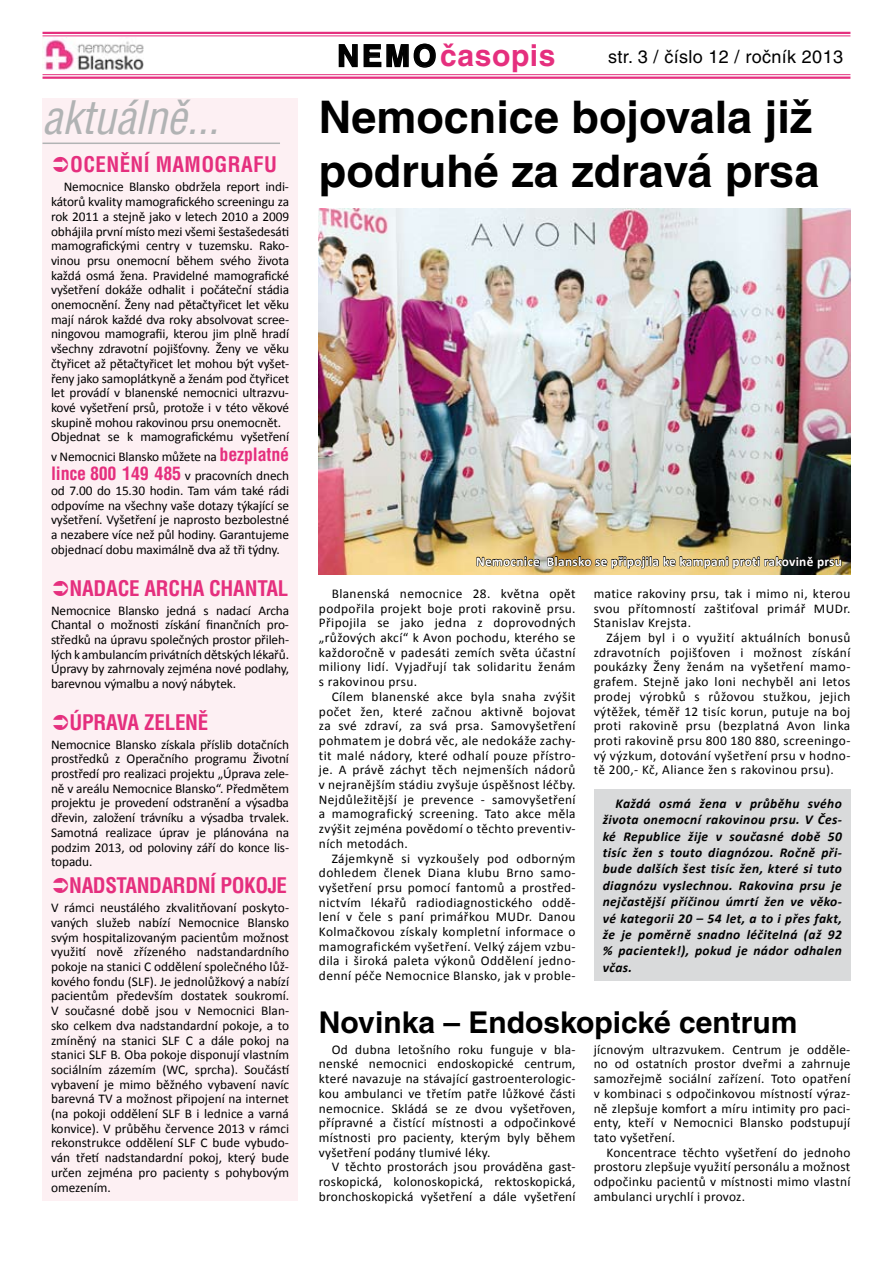
<style>
.page{position:relative;width:893px;height:1263px;background:#fff}
.page>*{position:absolute;margin:0;border:0;box-sizing:border-box;transform-origin:0 0}
.t1{font:700 45px/54px "Helvetica CE";color:#000}
.t2{font:italic condensed 45px "Helvetica CE";letter-spacing:-.01em;color:#b1b3b4}
.t3{font:700 30px "Helvetica CE";color:#000}
.t4{font:700 30px "Helvetica CE";letter-spacing:.02em;color:#e52f7e}
.t5{font:700 condensed 21px "Helvetica CE";letter-spacing:-.01em;color:#e52f7e}
.t6{font:700 condensed 21px "Helvetica CE";letter-spacing:.02em;color:#e52f7e}
.t7{font:18px "Helvetica CE";letter-spacing:.02em;color:#000}
.t8{font:italic 700 13.5px/16.4px "Calibri";letter-spacing:.03em;color:#000;text-align:justify}
.t9{font:13.35px/14.7px "Calibri";letter-spacing:-.01em;color:#000;text-align:justify}
.t10{font:700 13.35px "Calibri";letter-spacing:.02em;color:#fff}
.s1{font-family:"Helvetica CE";font-weight:700;font-stretch:condensed;font-size:18px;color:#e52f7e}
.s2{color:#000}
</style>
<div class="page">
<hr style="left:43px;top:32px;width:807px;height:2px;background:#e52f7e">
<hr style="left:43px;top:36px;width:807px;height:1px;background:#e52f7e">
<hr style="left:43px;top:74px;width:807px;height:1px;background:#e52f7e">
<hr style="left:43px;top:77px;width:807px;height:2px;background:#e52f7e">
<img style="left:43px;top:37px;width:101px;height:34px">
<svg style="left:338px;top:35px;width:99px;height:41px"></svg>
<div style="left:43px;top:98px;width:255px;height:1103px;background:#fdf0f3"></div>
<img style="left:319px;top:209px;width:531px;height:366px">
<div style="left:594px;top:789px;width:256px;height:191px;background:#d9dadb"></div>
<hr style="left:43px;top:143px;width:237px;height:1px;background:#b1b3b4">
<svg style="left:476px;top:555px;width:64px;height:12px"></svg>
<svg style="left:547px;top:554px;width:295px;height:15px;background:#827147"></svg>
<h1 class="t2" style="left:43px;top:89px;width:178px">aktuálně...</h1>
<h3 class="t6" style="left:70px;top:152px;width:208px">OCENĚNÍ MAMOGRAFU</h3>
<p class="t9" style="left:51px;top:180px;width:240px;text-align:left;text-indent:13px">Nemocnice Blansko obdržela report indi&shy;kátorů kvality mamografického screeningu za rok 2011 a stejně jako v letech 2010 a 2009 obhájila první místo mezi všemi šestašedesáti mamografickými centry v tuzemsku. Rako&shy;vinou prsu onemocní během svého života každá osmá žena. Pravidelné mamografické vyšetření dokáže odhalit i počáteční stádia onemocnění. Ženy nad pětačtyřicet let věku mají nárok každé dva roky absolvovat scree&shy;ningovou mamografii, kterou jim plně hradí všechny zdravotní pojišťovny. Ženy ve věku čtyřicet až pětačtyřicet let mohou být vyšet&shy;řeny jako samoplátkyně a ženám pod čtyřicet let provádí v blanenské nemocnici ultrazvu&shy;kové vyšetření prsů, protože i v této věkové skupině mohou rakovinou prsu onemocnět.<br>Objednat se k mamografickému vyšetření</p>
<p class="t9" style="left:51px;top:447px;width:240px;line-height:19.5px">v Nemocnici Blansko můžete na <span class="s1">bezplatné lince 800 149 485</span> v pracovních dnech</p>
<p class="t9" style="left:51px;top:483px;width:240px">od 7.00 do 15.30 hodin. Tam vám také rádi odpovíme na všechny vaše dotazy týkající se vyšetření. Vyšetření je naprosto bezbolestné a nezabere více než půl hodiny. Garantujeme objednací dobu maximálně dva až tři týdny.</p>
<h3 class="t5" style="left:70px;top:575px;width:220px">NADACE ARCHA CHANTAL</h3>
<p class="t9" style="left:51px;top:603px;width:240px">Nemocnice Blansko jedná s nadací Archa Chantal o možnosti získání finančních pro&shy;středků na úpravu společných prostor přileh&shy;lých k ambulancím privátních dětských lékařů.<br>Úpravy by zahrnovaly zejména nové podlahy, barevnou výmalbu a nový nábytek.</p>
<h3 class="t5" style="left:70px;top:709px;width:140px">ÚPRAVA ZELENĚ</h3>
<p class="t9" style="left:51px;top:737px;width:240px">Nemocnice Blansko získala příslib dotačních prostředků z Operačního programu Životní prostředí pro realizaci projektu „Úprava zele&shy;ně v areálu Nemocnice Blansko“. Předmětem projektu je provedení odstranění a výsadba dřevin, založení trávníku a výsadba trvalek.<br>Samotná realizace úprav je plánována na podzim 2013, od poloviny září do konce lis&shy;topadu.</p>
<h3 class="t5" style="left:69px;top:872px;width:219px">NADSTANDARDNÍ POKOJE</h3>
<p class="t9" style="left:51px;top:900px;width:240px">V rámci neustálého zkvalitňovaní poskyto&shy;vaných služeb nabízí Nemocnice Blansko svým hospitalizovaným pacientům možnost využití nově zřízeného nadstandardního pokoje na stanici C oddělení společného lůž&shy;kového fondu (SLF). Je jednolůžkový a nabízí pacientům především dostatek soukromí.<br>V současné době jsou v Nemocnici Blan&shy;sko celkem dva nadstandardní pokoje, a to zmíněný na stanici SLF C a dále pokoj na stanici SLF B. Oba pokoje disponují vlastním sociálním zázemím (WC, sprcha). Součástí vybavení je mimo běžného vybavení navíc barevná TV a možnost připojení na internet (na pokoji oddělení SLF B i lednice a varná konvice). V průběhu července 2013 v rámci rekonstrukce oddělení SLF C bude vybudo&shy;ván třetí nadstandardní pokoj, který bude určen zejména pro pacienty s pohybovým omezením.</p>
<h2 class="t4" style="left:337px;top:38px;width:220px"><span class="s2">NEMO</span>časopis</h2>
<h3 class="t7" style="left:608px;top:46px;width:236px">str. 3 / číslo 12 / ročník 2013</h3>
<h1 class="t1" style="left:319px;top:89px;width:502px">Nemocnice bojovala již podruhé za zdravá prsa</h1>
<p class="t10" style="left:476px;top:553px;width:368px">Nemocnice Blansko se připojila ke kampani proti rakovině prsu</p>
<p class="t9" style="left:319px;top:586px;width:258px;text-indent:13px">Blanenská nemocnice 28. května opět podpořila projekt boje proti rakovině prsu.<br>Připojila se jako jedna z doprovodných „růžových akcí“ k Avon pochodu, kterého se každoročně v padesáti zemích světa účastní miliony lidí. Vyjadřují tak solidaritu ženám s rakovinou prsu.</p>
<p class="t9" style="left:319px;top:689px;width:258px;text-indent:13px">Cílem blanenské akce byla snaha zvýšit počet žen, které začnou aktivně bojovat za své zdraví, za svá prsa. Samovyšetření pohmatem je dobrá věc, ale nedokáže zachy&shy;tit malé nádory, které odhalí pouze přístro&shy;je. A právě záchyt těch nejmenších nádorů v nejranějším stádiu zvyšuje úspěšnost léčby.<br>Nejdůležitější je prevence - samovyšetření a mamografický screening. Tato akce měla zvýšit zejména povědomí o těchto preventiv&shy;ních metodách.</p>
<p class="t9" style="left:319px;top:851px;width:258px;text-indent:13px">Zájemkyně si vyzkoušely pod odborným dohledem členek Diana klubu Brno samo&shy;vyšetření prsu pomocí fantomů a prostřed&shy;nictvím lékařů radiodiagnostického oddě&shy;lení v čele s paní primářkou MUDr. Danou Kolmačkovou získaly kompletní informace o mamografickém vyšetření. Velký zájem vzbu&shy;dila i široká paleta výkonů Oddělení jedno&shy;denní péče Nemocnice Blansko, jak v proble-</p>
<p class="t9" style="left:594px;top:586px;width:258px">matice rakoviny prsu, tak i mimo ni, kterou svou přítomností zaštiťoval primář MUDr.<br>Stanislav Krejsta.</p>
<p class="t9" style="left:594px;top:630px;width:258px;text-indent:13px">Zájem byl i o využití aktuálních bonusů zdravotních pojišťoven i možnost získání poukázky Ženy ženám na vyšetření mamo&shy;grafem. Stejně jako loni nechyběl ani letos prodej výrobků s růžovou stužkou, jejich výtěžek, téměř 12 tisíc korun, putuje na boj proti rakovině prsu (bezplatná Avon linka proti rakovině prsu 800 180 880, screeningo&shy;vý výzkum, dotování vyšetření prsu v hodno&shy;tě 200,- Kč, Aliance žen s rakovinou prsu).</p>
<p class="t8" style="left:603px;top:795px;width:241px;text-indent:13px">Každá osmá žena v průběhu svého života onemocní rakovinou prsu. V Čes&shy;ké Republice žije v současné době 50 tisíc žen s touto diagnózou. Ročně při&shy;bude dalších šest tisíc žen, které si tuto diagnózu vyslechnou. Rakovina prsu je nejčastější příčinou úmrtí žen ve věko&shy;vé kategorii 20 – 54 let, a to i přes fakt, že je poměrně snadno léčitelná (až 92 % pacientek!), pokud je nádor odhalen včas.</p>
<h2 class="t3" style="left:319px;top:1004px;width:480px">Novinka – Endoskopické centrum</h2>
<p class="t9" style="left:319px;top:1042px;width:258px;text-indent:13px">Od dubna letošního roku funguje v bla&shy;nenské nemocnici endoskopické centrum, které navazuje na stávající gastroenterologic&shy;kou ambulanci ve třetím patře lůžkové části nemocnice. Skládá se ze dvou vyšetřoven, přípravné a čistící místnosti a odpočinkové místnosti pro pacienty, kterým byly během vyšetření podány tlumivé léky.</p>
<p class="t9" style="left:319px;top:1159px;width:258px;text-indent:13px">V těchto prostorách jsou prováděna gast&shy;roskopická, kolonoskopická, rektoskopická, bronchoskopická vyšetření a dále vyšetření</p>
<p class="t9" style="left:594px;top:1042px;width:258px">jícnovým ultrazvukem. Centrum je odděle&shy;no od ostatních prostor dveřmi a zahrnuje samozřejmě sociální zařízení. Toto opatření v kombinaci s odpočinkovou místností výraz&shy;ně zlepšuje komfort a míru intimity pro paci&shy;enty, kteří v Nemocnici Blansko podstupují tato vyšetření.</p>
<p class="t9" style="left:594px;top:1145px;width:258px;text-indent:13px">Koncentrace těchto vyšetření do jednoho prostoru zlepšuje využití personálu a možnost odpočinku pacientů v místnosti mimo vlastní ambulanci urychlí i provoz.</p>
</div>
